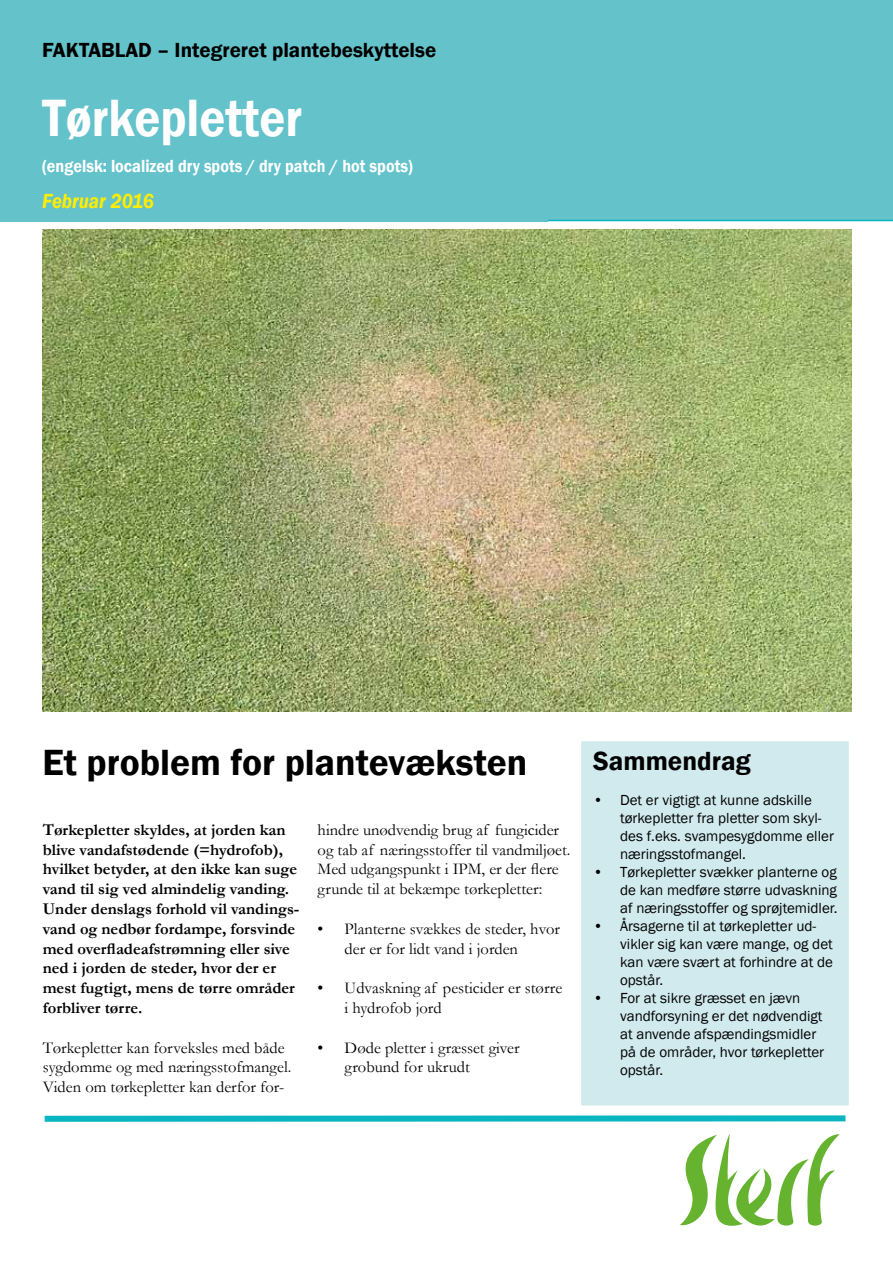
<style>
.page{position:relative;width:893px;height:1263px;background:#fff}
.page>*{position:absolute;margin:0;border:0;box-sizing:border-box;transform-origin:0 0}
.t1{font:600 54px "Franklin Gothic";color:#fff;scale:.9 1}
.t2{font:600 37.5px "Franklin Gothic";color:#000}
.t3{font:600 27px "Franklin Gothic";color:#000}
.t4{font:600 21px "Franklin Gothic";color:#000}
.t5{font:italic 600 21px "Franklin Gothic";color:#ffed00;scale:.9 1}
.t6{font:600 18px "Franklin Gothic";color:#fff;scale:.9 1}
.t7{font:16.5px/19.8px "Garamond";color:#000}
.t8{font:700 16.5px/19.8px "Garamond";color:#000}
.t9{font:15px/18px "Franklin Gothic";color:#000}
</style>
<div class="page">
<img style="left:43px;top:230px;width:809px;height:481px">
<div style="left:575px;top:735px;width:280px;height:376px;background:#d1eaee;border:6px solid #fff"></div>
<div style="left:548px;top:0;width:345px;height:221px;background:#64c2cb"></div>
<svg style="left:680px;top:1134px;width:159px;height:92px"></svg>
<div style="left:45px;top:1115px;width:800px;height:7px;background:#08b5c0"></div>
<div style="left:0;top:0;width:548px;height:221px;background:#64c2cb"></div>
<h3 class="t4" style="left:42px;top:37px;width:396px">Faktablad – Integreret plantebeskyttelse</h3>
<h1 class="t1" style="left:42px;top:85px;width:290px">Tørkepletter</h1>
<p class="t6" style="left:42px;top:155px;width:413px">(engelsk: localized dry spots / dry patch / hot spots)</p>
<h3 class="t5" style="left:42px;top:188px;width:126px">Februar 2016</h3>
<h2 class="t2" style="left:43px;top:739px;width:486px">Et problem for plantevæksten</h2>
<p class="t8" style="left:43px;top:820px;width:258px">Tørkepletter skyldes, at jorden kan blive vandafstødende (=hydrofob), hvilket betyder, at den ikke kan suge vand til sig ved almindelig vanding.<br>Under denslags forhold vil vandings&shy;vand og nedbør fordampe, forsvinde med overfladeafstrømning eller sive ned i jorden de steder, hvor der er mest fugtigt, mens de tørre områder forbliver tørre.</p>
<p class="t7" style="left:43px;top:1037px;width:250px">Tørkepletter kan forveksles med både sygdomme og med næringsstofmangel.<br>Viden om tørkepletter kan derfor for-</p>
<p class="t7" style="left:318px;top:819px;width:254px">hindre unødvendig brug af fungicider og tab af næringsstoffer til vandmiljøet.<br>Med udgangspunkt i IPM, er der flere grunde til at bekæmpe tørkepletter:</p>
<p class="t7" style="left:345px;top:918px;width:217px;text-indent:-27px">• Planterne svækkes de steder, hvor der er for lidt vand i jorden</p>
<p class="t7" style="left:345px;top:978px;width:219px;text-indent:-27px">• Udvaskning af pesticider er større i hydrofob jord</p>
<p class="t7" style="left:345px;top:1037px;width:176px;text-indent:-27px">• Døde pletter i græsset giver grobund for ukrudt</p>
<h3 class="t3" style="left:593px;top:744px;width:159px">Sammendrag</h3>
<p class="t9" style="left:620px;top:791px;width:215px;text-indent:-27px">• Det er vigtigt at kunne adskille tørkepletter fra pletter som skyl&shy;des f.eks. svampesygdomme eller næringsstofmangel.</p>
<p class="t9" style="left:620px;top:863px;width:219px;text-align:justify;text-indent:-27px">• Tørkepletter svækker planterne og de kan medføre større udvaskning af næringsstoffer og sprøjtemidler.</p>
<p class="t9" style="left:620px;top:917px;width:214px;text-indent:-27px">• Årsagerne til at tørkepletter ud&shy;vikler sig kan være mange, og det kan være svært at forhindre at de opstår.</p>
<p class="t9" style="left:620px;top:989px;width:206px;text-indent:-27px">• For at sikre græsset en jævn vandforsyning er det nødvendigt at anvende afspændingsmidler på de områder, hvor tørkepletter opstår.</p>
</div>
